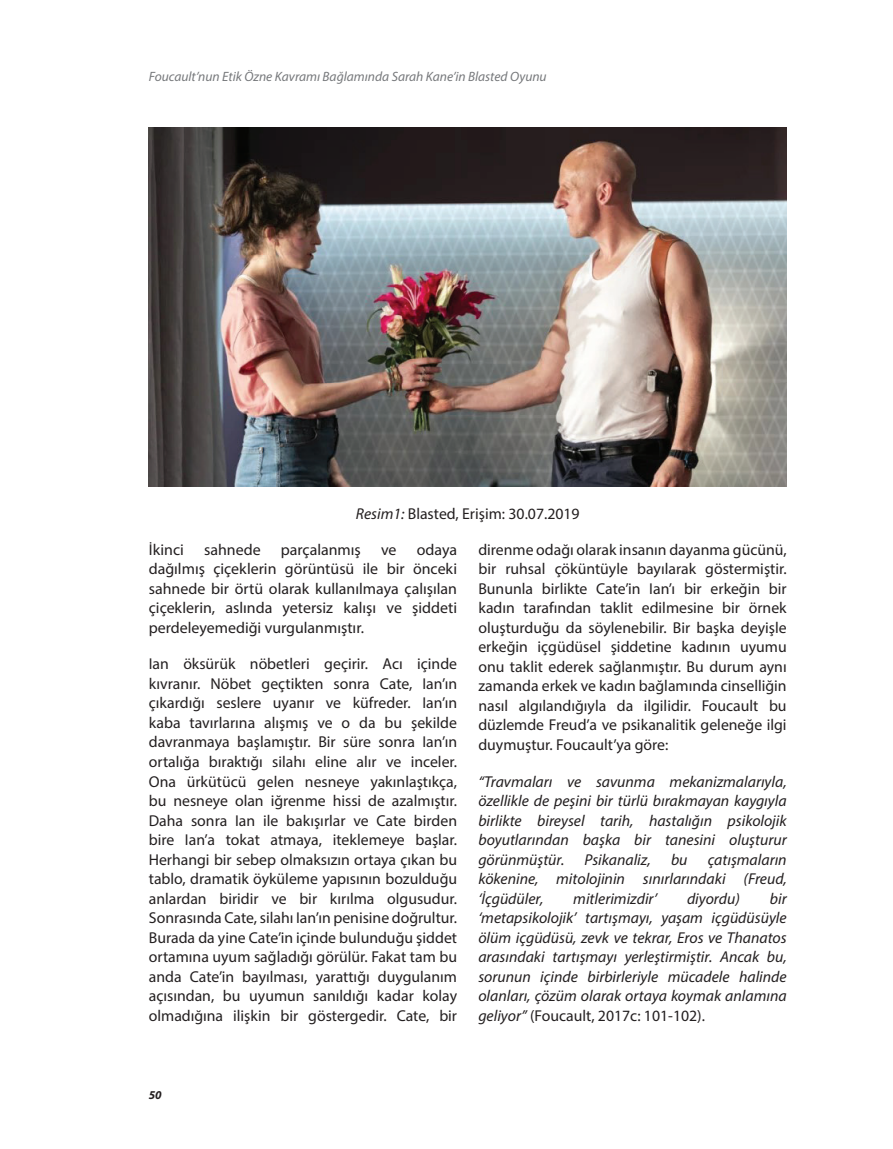
<style>
.page{position:relative;width:893px;height:1149px;background:#fff}
.page>*{position:absolute;margin:0;border:0;box-sizing:border-box;transform-origin:0 0}
.t1{font:15.75px/19.5px "Myriad Pro";color:#231f20;text-align:justify}
.t2{font:italic 15.75px/19.5px "Myriad Pro";color:#231f20;text-align:justify}
.t3{font:italic 13.5px "Myriad Pro";color:#76787b}
.t4{font:italic 700 12px "Myriad Pro";color:#231f20}
.s1{font-style:italic}
.s2{font-style:normal}
</style>
<div class="page">
<img style="left:149px;top:128px;width:638px;height:358px">
<p class="t3" style="left:149px;top:68px;width:399px">Foucault’nun Etik Özne Kavramı Bağlamında Sarah Kane’in Blasted Oyunu</p>
<p class="t1" style="left:356px;top:503px;width:225px"><span class="s1">Resim1:</span> Blasted, Erişim: 30.07.2019</p>
<p class="t1" style="left:478px;top:539px;width:310px">direnme odağı olarak insanın dayanma gücünü, bir ruhsal çöküntüyle bayılarak göstermiştir.<br>Bununla birlikte Cate’in Ian’ı bir erkeğin bir kadın tarafından taklit edilmesine bir örnek oluşturduğu da söylenebilir. Bir başka deyişle erkeğin içgüdüsel şiddetine kadının uyumu onu taklit ederek sağlanmıştır. Bu durum aynı zamanda erkek ve kadın bağlamında cinselliğin nasıl algılandığıyla da ilgilidir. Foucault bu düzlemde Freud’a ve psikanalitik geleneğe ilgi duymuştur. Foucault’ya göre:</p>
<p class="t2" style="left:478px;top:771px;width:310px">“Travmaları ve savunma mekanizmalarıyla, özellikle de peşini bir türlü bırakmayan kaygıyla birlikte bireysel tarih, hastalığın psikolojik boyutlarından başka bir tanesini oluşturur görünmüştür.</p>
<p class="t1" style="left:149px;top:539px;width:37px">İkinci</p>
<p class="t1" style="left:204px;top:539px;width:58px">sahnede</p>
<p class="t1" style="left:281px;top:539px;width:82px">parçalanmış</p>
<p class="t1" style="left:381px;top:539px;width:17px">ve</p>
<p class="t1" style="left:149px;top:539px;width:310px;text-indent:268px">odaya dağılmış çiçeklerin görüntüsü ile bir önceki sahnede bir örtü olarak kullanılmaya çalışılan çiçeklerin, aslında yetersiz kalışı ve şiddeti perdeleyemediği vurgulanmıştır.</p>
<p class="t1" style="left:149px;top:654px;width:310px">Ian öksürük nöbetleri geçirir. Acı içinde kıvranır. Nöbet geçtikten sonra Cate, Ian’ın çıkardığı seslere uyanır ve küfreder. Ian’ın kaba tavırlarına alışmış ve o da bu şekilde davranmaya başlamıştır. Bir süre sonra Ian’ın ortalığa bıraktığı silahı eline alır ve inceler.<br>Ona ürkütücü gelen nesneye yakınlaştıkça, bu nesneye olan iğrenme hissi de azalmıştır.<br>Daha sonra Ian ile bakışırlar ve Cate birden bire Ian’a tokat atmaya, iteklemeye başlar.<br>Herhangi bir sebep olmaksızın ortaya çıkan bu tablo, dramatik öyküleme yapısının bozulduğu anlardan biridir ve bir kırılma olgusudur.<br>Sonrasında Cate, silahı Ian’ın penisine doğrultur.<br>Burada da yine Cate’in içinde bulunduğu şiddet ortamına uyum sağladığı görülür. Fakat tam bu anda Cate’in bayılması, yarattığı duygulanım açısından, bu uyumun sanıldığı kadar kolay olmadığına ilişkin bir göstergedir. Cate, bir</p>
<p class="t2" style="left:478px;top:849px;width:310px;text-indent:229px">çatışmaların kökenine, mitolojinin sınırlarındaki (Freud, ‘İçgüdüler,</p>
<p class="t2" style="left:585px;top:849px;width:68px">Psikanaliz,</p>
<p class="t2" style="left:671px;top:849px;width:18px">bu</p>
<p class="t2" style="left:478px;top:888px;width:310px;text-indent:291px">bir ‘metapsikolojik’ tartışmayı, yaşam içgüdüsüyle ölüm içgüdüsü, zevk ve tekrar, Eros ve Thanatos arasındaki tartışmayı yerleştirmiştir. Ancak bu, sorunun içinde birbirleriyle mücadele halinde olanları, çözüm olarak ortaya koymak anlamına geliyor” <span class="s2">(Foucault, 2017c: 101-102).</span></p>
<p class="t2" style="left:573px;top:888px;width:85px">mitlerimizdir’</p>
<p class="t2" style="left:687px;top:888px;width:54px">diyordu)</p>
<p class="t4" style="left:149px;top:1086px;width:14px">50</p>
</div>
